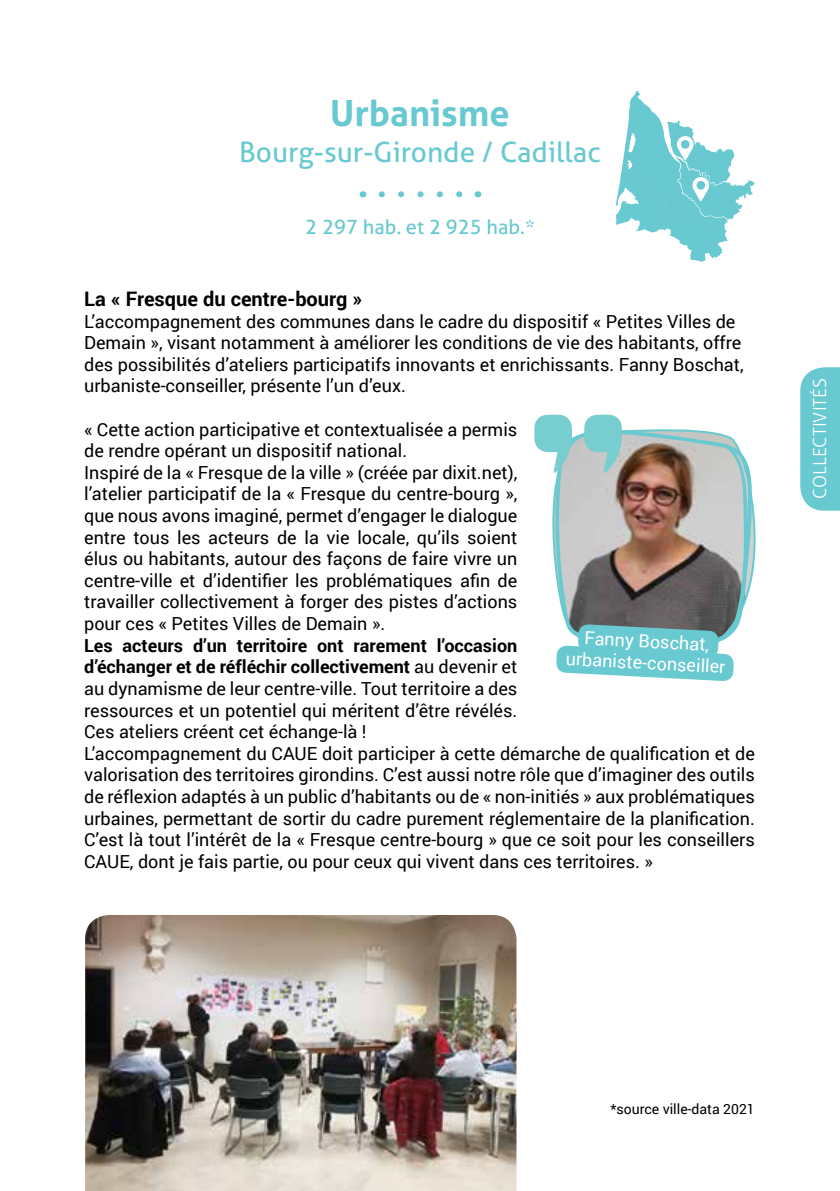
<style>
.page{position:relative;width:840px;height:1191px;background:#fff}
.page>*{position:absolute;margin:0;border:0;box-sizing:border-box;transform-origin:0 0}
.t1{font:700 36px "Aller";color:#68c9d0}
.t2{font:28px "Aller";color:#68c9d0}
.t3{font:700 20px "Roboto";color:#000}
.t4{font:20px "Aller";color:#68c9d0}
.t5{font:18px/21.6px "Roboto";color:#000}
.t6{font:18px/21.6px "Roboto";color:#fff;text-align:center}
.t7{font:300 18px "Aller";color:#fff}
.t8{font:14px "Roboto";color:#000}
.s1{font-weight:700}
</style>
<div class="page">
<svg style="left:800px;top:367px;width:39px;height:144px;background:#6fcbd2"></svg>
<svg style="left:752px;top:495px;width:4px;height:84px"></svg>
<svg style="left:747px;top:462px;width:5px;height:136px"></svg>
<img style="left:534px;top:414px;width:213px;height:267px">
<svg style="left:381px;top:191px;width:82px;height:6px"></svg>
<svg style="left:615px;top:91px;width:139px;height:171px"></svg>
<img style="left:85px;top:915px;width:431px;height:276px">
<h1 class="t1" style="left:330px;top:91px;width:181px">Urbanisme</h1>
<h2 class="t2" style="left:239px;top:135px;width:363px">Bourg-sur-Gironde / Cadillac</h2>
<p class="t4" style="left:305px;top:215px;width:231px">2 297 hab. et 2 925 hab.*</p>
<p class="t3" style="left:84px;top:285px;width:280px">La « Fresque du centre-bourg »</p>
<p class="t5" style="left:84px;top:310px;width:660px">L’accompagnement des communes dans le cadre du dispositif « Petites Villes de Demain », visant notamment à améliorer les conditions de vie des habitants, offre des possibilités d’ateliers participatifs innovants et enrichissants. Fanny Boschat, urbaniste-conseiller, présente l’un d’eux.</p>
<p class="t5" style="left:84px;top:418px;width:434px">« Cette action participative et contextualisée a permis de rendre opérant un dispositif national.<br>Inspiré de la « Fresque de la ville » (créée par dixit.net), l’atelier participatif de la « Fresque du centre-bourg », que nous avons imaginé, permet d’engager le dialogue entre tous les acteurs de la vie locale, qu’ils soient élus ou habitants, autour des façons de faire vivre un centre-ville et d’identifier les problématiques afin de travailler collectivement à forger des pistes d’actions pour ces « Petites Villes de Demain ».</p>
<p class="t5" style="left:84px;top:634px;width:671px"><span class="s1">Les acteurs d’un territoire ont rarement l’occasion<br>d’échanger et de réfléchir collectivement</span> au devenir et<br>au dynamisme de leur centre-ville. Tout territoire a des<br>ressources et un potentiel qui méritent d’être révélés.<br>Ces ateliers créent cet échange-là !<br>L’accompagnement du CAUE doit participer à cette démarche de qualification et de valorisation des territoires girondins. C’est aussi notre rôle que d’imaginer des outils de réflexion adaptés à un public d’habitants ou de « non-initiés » aux problématiques urbaines, permettant de sortir du cadre purement réglementaire de la planification.<br>C’est là tout l’intérêt de la « Fresque centre-bourg » que ce soit pour les conseillers CAUE, dont je fais partie, ou pour ceux qui vivent dans ces territoires. »</p>
<p class="t6" style="left:567px;top:625px;width:161px;rotate:3deg">Fanny Boschat, urbaniste-conseiller</p>
<p class="t7" style="left:808px;top:499px;width:122px;rotate:-90deg">COLLECTIVITÉS</p>
<p class="t8" style="left:610px;top:1098px;width:146px">*source ville-data 2021</p>
</div>
